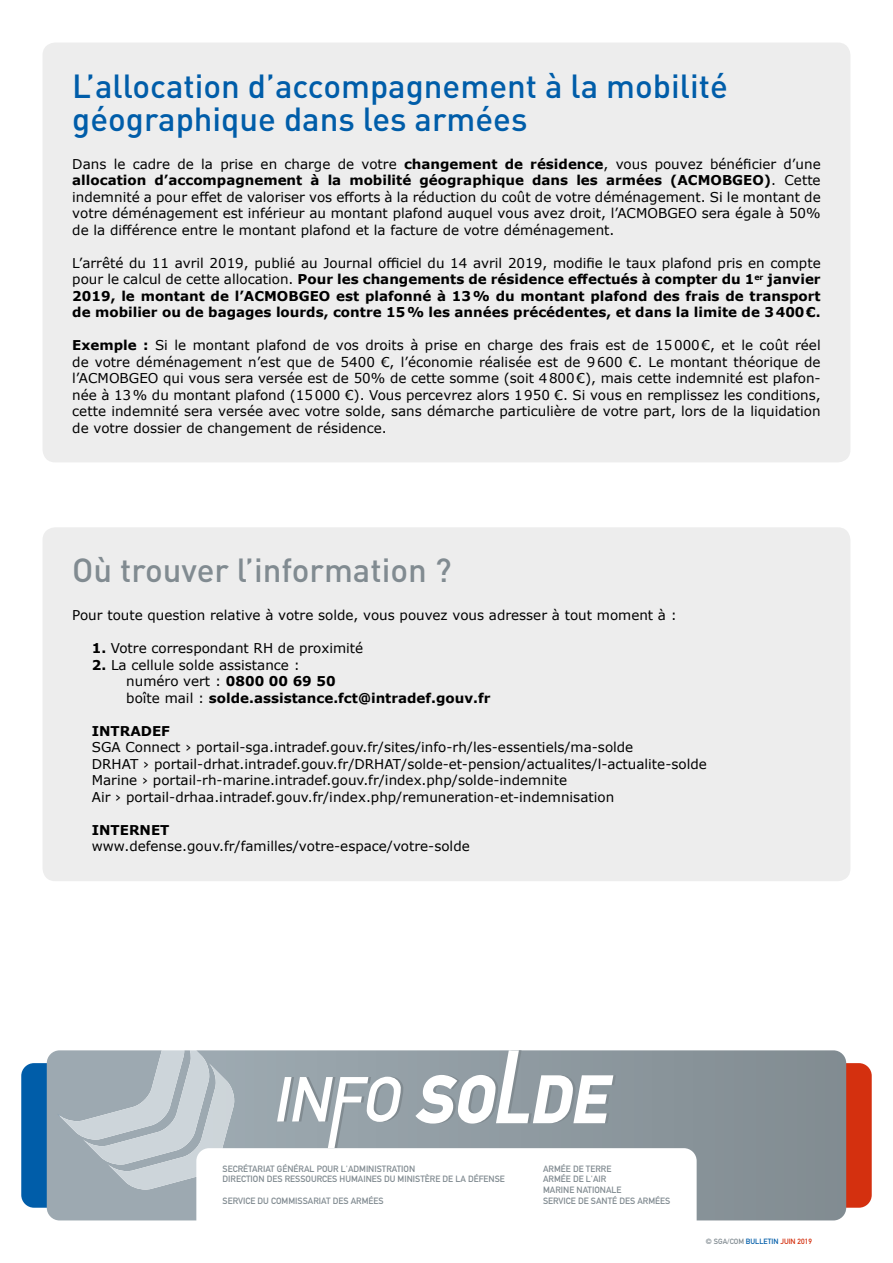
<style>
.page{position:relative;width:893px;height:1263px;background:#fff}
.page>*{position:absolute;margin:0;border:0;box-sizing:border-box;transform-origin:0 0}
.t1{font:500 33px/33px "DIN Pro";color:#005da9}
.t2{font:500 33px "DIN Pro";color:#818b91}
.t3{font:13.5px/16.5px "Verdana";color:#000;text-align:justify}
.t4{font:700 13.5px/16.5px "Verdana";color:#000;text-align:justify}
.t5{font:9px/10.8px "DIN Mittelschrift Std";color:#818b91}
.t6{font:7.5px "DIN Mittelschrift Std";color:#818b91}
.s1{font-weight:700}
.s2{font-weight:400}
.s3{color:#005da9}
.s4{color:#d4300f}
</style>
<div class="page">
<div style="left:21px;top:1063px;width:39px;height:145px;background:#005da9;border-radius:13px"></div>
<div style="left:833px;top:1063px;width:39px;height:145px;background:#d4300f;border-radius:13px"></div>
<svg style="left:47px;top:1050px;width:799px;height:170px;background:#8c979e"></svg>
<svg style="left:277px;top:1077px;width:127px;height:71px"></svg>
<svg style="left:415px;top:1050px;width:201px;height:73px"></svg>
<svg style="left:57px;top:1050px;width:179px;height:139px;background:#b2bcc3"></svg>
<div style="left:196px;top:1148px;width:501px;height:105px;background:#fff;border-radius:13px"></div>
<div style="left:43px;top:43px;width:807px;height:419px;background:#ededed;border-radius:13px"></div>
<div style="left:43px;top:527px;width:807px;height:354px;background:#ededed;border-radius:13px"></div>
<h1 class="t1" style="left:72px;top:68px;width:657px">L’allocation d’accompagnement à la mobilité géographique dans les armées</h1>
<p class="t3" style="left:72px;top:155px;width:750px">Dans le cadre de la prise en charge de votre <span class="s1">changement de résidence</span>, vous pouvez bénéficier d’une <span class="s1">allocation d’accompagnement à la mobilité géographique dans les armées (ACMOBGEO)</span>. Cette indemnité a pour effet de valoriser vos efforts à la réduction du coût de votre déménagement. Si le montant de votre déménagement est inférieur au montant plafond auquel vous avez droit, l’ACMOBGEO sera égale à 50% de la différence entre le montant plafond et la facture de votre déménagement.</p>
<p class="t4" style="left:72px;top:254px;width:750px"><span class="s2">L’arrêté du 11 avril 2019, publié au Journal officiel du 14 avril 2019, modifie le taux plafond pris en compte pour le calcul de cette allocation.</span> Pour les changements de résidence effectués à compter du 1<sup>er</sup> janvier 2019, le montant de l’ACMOBGEO est plafonné à 13% du montant plafond des frais de transport de mobilier ou de bagages lourds, contre 15% les années précédentes, et dans la limite de 3400€.</p>
<p class="t3" style="left:72px;top:337px;width:750px"><span class="s1">Exemple :</span> Si le montant plafond de vos droits à prise en charge des frais est de 15000€, et le coût réel de votre déménagement n’est que de 5400 €, l’économie réalisée est de 9600 €. Le montant théorique de l’ACMOBGEO qui vous sera versée est de 50% de cette somme (soit 4800€), mais cette indemnité est plafon&shy;née à 13% du montant plafond (15000 €). Vous percevrez alors 1950 €. Si vous en remplissez les conditions, cette indemnité sera versée avec votre solde, sans démarche particulière de votre part, lors de la liquidation de votre dossier de changement de résidence.</p>
<h1 class="t2" style="left:72px;top:548px;width:381px">Où trouver l’information ?</h1>
<p class="t3" style="left:72px;top:607px;width:606px">Pour toute question relative à votre solde, vous pouvez vous adresser à tout moment à :</p>
<p class="t3" style="left:92px;top:640px;width:273px"><span class="s1">1.</span> Votre correspondant RH de proximité</p>
<p class="t4" style="left:126px;top:656px;width:366px;text-align:left;text-indent:-35px">2. <span class="s2">La cellule solde assistance :<br>numéro vert :</span> 0800 00 69 50<br><span class="s2">boîte mail :</span> solde.assistance.fct@intradef.gouv.fr</p>
<p class="t4" style="left:92px;top:722px;width:80px">INTRADEF</p>
<p class="t3" style="left:92px;top:739px;width:617px;text-align:left">SGA Connect › portail-sga.intradef.gouv.fr/sites/info-rh/les-essentiels/ma-solde<br>DRHAT › portail-drhat.intradef.gouv.fr/DRHAT/solde-et-pension/actualites/l-actualite-solde Marine › portail-rh-marine.intradef.gouv.fr/index.php/solde-indemnite<br>Air › portail-drhaa.intradef.gouv.fr/index.php/remuneration-et-indemnisation</p>
<p class="t4" style="left:92px;top:821px;width:79px">INTERNET</p>
<p class="t3" style="left:92px;top:838px;width:379px">www.defense.gouv.fr/familles/votre-espace/votre-solde</p>
<p class="t5" style="left:223px;top:1163px;width:284px">SECRÉTARIAT GÉNÉRAL POUR L'ADMINISTRATION<br>DIRECTION DES RESSOURCES HUMAINES DU MINISTÈRE DE LA DÉFENSE</p>
<p class="t5" style="left:223px;top:1195px;width:163px">SERVICE DU COMMISSARIAT DES ARMÉES</p>
<p class="t5" style="left:543px;top:1163px;width:129px">ARMÉE DE TERRE<br>ARMÉE DE L'AIR<br>MARINE NATIONALE<br>SERVICE DE SANTÉ DES ARMÉES</p>
<p class="t6" style="left:706px;top:1237px;width:107px">© SGA/COM <span class="s3">BULLETIN</span> <span class="s4">JUIN 2019</span></p>
</div>
